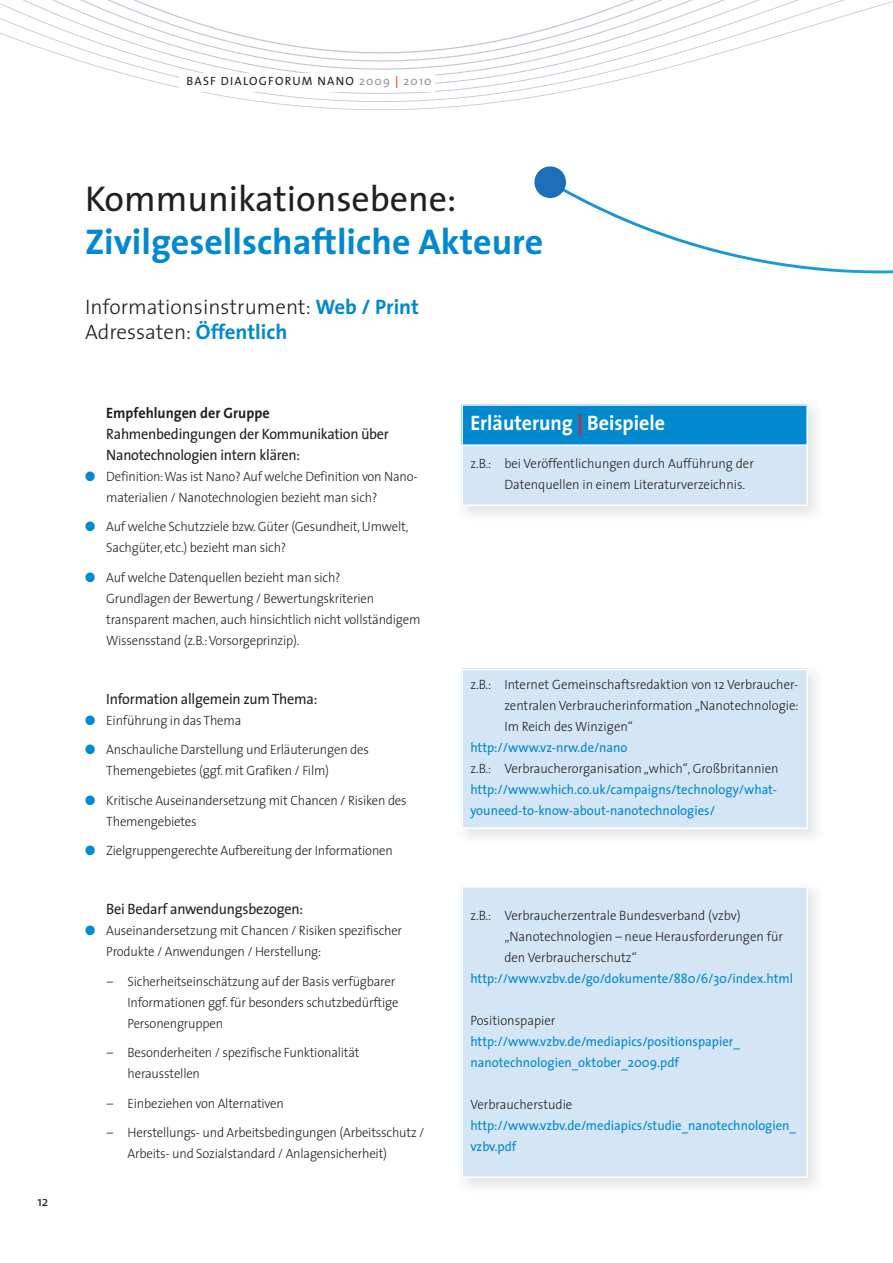
<style>
.page{position:relative;width:893px;height:1263px;background:#fff}
.page>*{position:absolute;margin:0;border:0;box-sizing:border-box;transform-origin:0 0}
.t1{font:700 36px "The Sans";color:#0089cf}
.t2{font:36px "The Sans";color:#231f20}
.t3{font:300 21px/25.2px "The Sans";color:#231f20}
.t4{font:700 21px "The Sans";color:#fff;scale:.95 1}
.t5{font:15px/21px "The Sans";letter-spacing:-.015em;color:#231f20;scale:.95 1}
.t6{font:300 13.5px/21px "The Sans";letter-spacing:-.015em;color:#231f20;scale:.95 1}
.t7{font:13.5px/21px "The Sans";color:#0089cf;scale:.95 1}
.t8{font:13.5px "The Sans";color:#231f20}
.t9{font:12px "The Sans";letter-spacing:.1em;color:#231f20}
.s1{color:#939598}
.s2{color:#ed1c24}
.s3{font-weight:700;color:#0089cf}
.s4{font-weight:700}
.s5{font-family:"Microsoft Sans Serif"}
.s6{color:#0089cf}
</style>
<div class="page">
<svg style="left:0;top:0;width:535px;height:110px"></svg>
<svg style="left:535px;top:0;width:358px;height:273px"></svg>
<div style="left:534px;top:166px;width:32px;height:32px;background:#1b6eb7;border-radius:50%"></div>
<div style="left:461px;top:404px;width:347px;height:41px;background:#0089cf"></div>
<div style="left:461px;top:445px;width:347px;height:61px;background:#d4e5f6"></div>
<hr style="left:461px;top:404px;width:2px;height:102px;background:#fff">
<hr style="left:806px;top:404px;width:2px;height:102px;background:#fff">
<hr style="left:461px;top:404px;width:347px;height:2px;background:#fff">
<hr style="left:461px;top:444px;width:347px;height:2px;background:#fff">
<hr style="left:461px;top:504px;width:347px;height:2px;background:#fff">
<div style="left:461px;top:669px;width:347px;height:160px;background:#d4e5f6"></div>
<hr style="left:461px;top:669px;width:2px;height:160px;background:#fff">
<hr style="left:806px;top:669px;width:2px;height:160px;background:#fff">
<hr style="left:461px;top:669px;width:347px;height:1px;background:#fff">
<hr style="left:461px;top:827px;width:347px;height:2px;background:#fff">
<div style="left:461px;top:886px;width:347px;height:292px;background:#d4e5f6"></div>
<hr style="left:461px;top:886px;width:2px;height:292px;background:#fff">
<hr style="left:806px;top:886px;width:2px;height:292px;background:#fff">
<hr style="left:461px;top:886px;width:347px;height:1px;background:#fff">
<hr style="left:461px;top:1176px;width:347px;height:2px;background:#fff">
<div style="left:179px;top:73px;width:256px;height:18px;background:#fff"></div>
<p class="t9" style="left:187px;top:77px;width:246px">BASF DIALOGFORUM NANO <span class="s1">2009</span> <span class="s2">|</span> <span class="s1">2010</span></p>
<p class="t8" style="left:37px;top:1196px;width:13px">12</p>
<h1 class="t2" style="left:85px;top:184px;width:373px">Kommunikationsebene:</h1>
<h1 class="t1" style="left:85px;top:228px;width:460px">Zivilgesellschaftliche Akteure</h1>
<h2 class="t3" style="left:85px;top:297px;width:335px">Informationsinstrument: <span class="s3">Web / Print<br></span>Adressaten: <span class="s3">Öffentlich</span></h2>
<p class="t5" style="left:106px;top:404px;width:299px"><span class="s4">Empfehlungen der Gruppe<br></span>Rahmenbedingungen der Kommunikation <span class="s5">ü</span>ber<br>Nanotechnologien intern klären:</p>
<p class="t6" style="left:106px;top:467px;width:329px;text-indent:-21px"><span class="s6">●</span> Definition: Was ist Nano? Auf welche Definition von Nano&shy;materialien / Nanotechnologien bezieht man sich?</p>
<p class="t6" style="left:106px;top:518px;width:319px;text-indent:-21px"><span class="s6">●</span> Auf welche Schutzziele bzw. Güter (Gesundheit, Umwelt,<br>Sachgüter, etc.) bezieht man sich?</p>
<p class="t6" style="left:106px;top:568px;width:332px;text-indent:-21px"><span class="s6">●</span> Auf welche Datenquellen bezieht man sich?<br>Grundlagen der Bewertung / Bewertungskriterien transparent machen, auch hinsichtlich nicht vollständigem Wissensstand (z.B.: Vorsorgeprinzip).</p>
<p class="t5" style="left:106px;top:690px;width:224px">Information allgemein zum Thema:</p>
<p class="t6" style="left:85px;top:711px;width:166px"><span class="s6">●</span> Einführung in das Thema</p>
<p class="t6" style="left:106px;top:741px;width:278px;text-indent:-21px"><span class="s6">●</span> Anschauliche Darstellung und Erläuterungen des<br>Themengebietes (ggf. mit Grafiken / Film)</p>
<p class="t6" style="left:106px;top:791px;width:318px;text-indent:-21px"><span class="s6">●</span> Kritische Auseinandersetzung mit Chancen / Risiken des<br>Themengebietes</p>
<p class="t6" style="left:85px;top:842px;width:326px"><span class="s6">●</span> Zielgruppengerechte Aufbereitung der Informationen</p>
<p class="t5" style="left:106px;top:900px;width:209px">Bei Bedarf anwendungsbezogen:</p>
<p class="t6" style="left:106px;top:922px;width:313px;text-indent:-21px"><span class="s6">●</span> Auseinandersetzung mit Chancen / Risiken spezifischer<br>Produkte / Anwendungen / Herstellung:</p>
<p class="t6" style="left:128px;top:972px;width:287px;text-indent:-21px">– Sicherheitseinschätzung auf der Basis verfügbarer<br>Informationen ggf. für besonders schutzbedürftige<br>Personengruppen</p>
<p class="t6" style="left:128px;top:1044px;width:246px;text-indent:-21px">– Besonderheiten / spezifische Funktionalität herausstellen</p>
<p class="t6" style="left:107px;top:1094px;width:188px">– Einbeziehen von Alternativen</p>
<p class="t6" style="left:128px;top:1124px;width:314px;text-indent:-21px">– Herstellungs- und Arbeitsbedingungen (Arbeitsschutz /<br>Arbeits- und Sozialstandard / Anlagensicherheit)</p>
<h2 class="t4" style="left:470px;top:415px;width:206px">Erläuterung <span class="s2">|</span> Beispiele</h2>
<p class="t6" style="left:504px;top:454px;width:264px;text-indent:-34px">z.B.: bei Veröffentlichungen durch Aufführung der<br>Datenquellen in einem Literaturverzeichnis.</p>
<p class="t6" style="left:504px;top:675px;width:311px;text-align:justify;text-indent:-34px">z.B.: Internet Gemeinschaftsredaktion von 12 Verbraucher&shy;zentralen Verbraucherinformation „Nanotechnologie:<br>Im Reich des Winzigen“</p>
<p class="t7" style="left:470px;top:738px;width:167px">http://www.vz-nrw.de/nano</p>
<p class="t6" style="left:470px;top:759px;width:326px">z.B.: Verbraucherorganisation „which“, Großbritannien</p>
<p class="t7" style="left:470px;top:780px;width:324px">http://www.which.co.uk/campaigns/technology/what&shy;youneed-to-know-about-nanotechnologies/</p>
<p class="t6" style="left:504px;top:906px;width:295px;text-indent:-34px">z.B.: Verbraucherzentrale Bundesverband (vzbv) „Nanotechnologien – neue Herausforderungen für den Verbraucherschutz“</p>
<p class="t7" style="left:470px;top:969px;width:341px">http://www.vzbv.de/go/dokumente/880/6/30/index.html</p>
<p class="t6" style="left:470px;top:1011px;width:91px">Positionspapier</p>
<p class="t7" style="left:470px;top:1032px;width:285px">http://www.vzbv.de/mediapics/positionspapier_ nanotechnologien_oktober_2009.pdf</p>
<p class="t6" style="left:470px;top:1095px;width:109px">Verbraucherstudie</p>
<p class="t7" style="left:470px;top:1116px;width:344px">http://www.vzbv.de/mediapics/studie_nanotechnologien_ vzbv.pdf</p>
</div>
